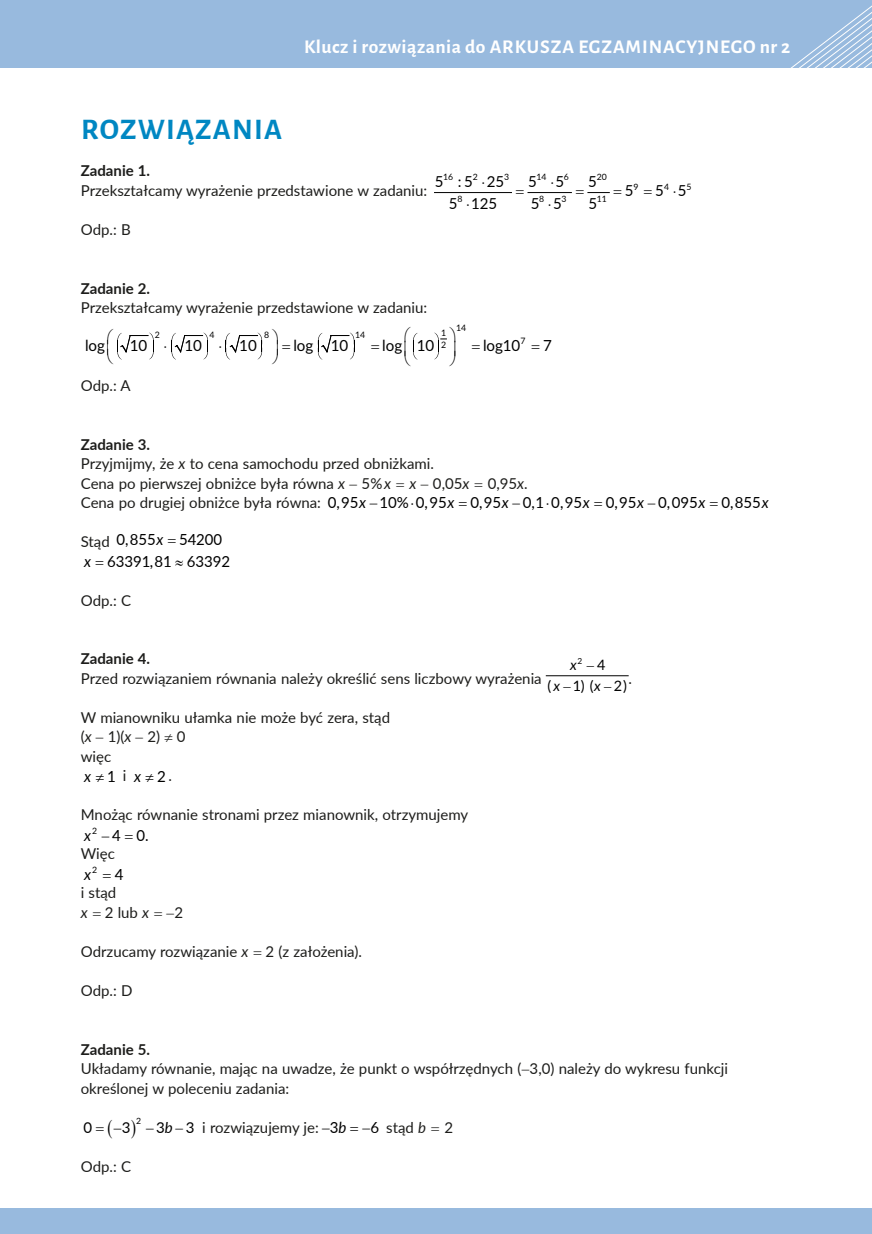
<style>
.page{position:relative;width:872px;height:1234px;background:#fff}
.page>*{position:absolute;margin:0;border:0;box-sizing:border-box;transform-origin:0 0}
.t1{font:700 30px "Alegreya Sans";letter-spacing:.04em;color:#0087c2}
.t2{font:700 19.5px "Alegreya Sans";letter-spacing:.03em;color:#fff}
.t3{font:15.3px "Lato";color:#000}
.t4{font:italic 15.3px "Lato";color:#000}
.t5{font:15.15px "Lato";color:#000}
.t6{font:15px/19.5px "Lato";color:#1d1d1b}
.t7{font:700 15px "Lato";color:#1d1d1b}
.t8{font:15px "Lato";color:#000}
.t9{font:14.25px "Lato";color:#000}
.t10{font:italic 14.25px "Lato";color:#000}
.t11{font:8.85px "Lato";color:#000}
.t12{font:8.7px "Lato";letter-spacing:-.005em;color:#000}
.t13{font:8.25px "Lato";color:#000}
.s1{font-weight:700}
.s2{font-style:italic}
.s3{font-size:15.3px;color:#000}
.s4{font-style:italic;font-size:15.3px;color:#000}
.s5{color:#000}
.s6{font-style:normal}
.s7{font-style:normal;font-size:15px;color:#1d1d1b}
</style>
<div class="page">
<div style="left:0;top:1208px;width:872px;height:25px;background:#98bade"></div>
<div style="left:0;top:0;width:872px;height:68px;background:#98bade"></div>
<svg style="left:790px;top:5px;width:82px;height:63px"></svg>
<hr style="left:434px;top:192px;width:77px;height:1px;background:#000">
<hr style="left:528px;top:192px;width:43px;height:1px;background:#000">
<svg style="left:318px;top:332px;width:37px;height:27px"></svg>
<hr style="left:546px;top:675px;width:82px;height:1px;background:#000">
<svg style="left:587px;top:192px;width:23px;height:2px"></svg>
<svg style="left:171px;top:332px;width:37px;height:27px"></svg>
<svg style="left:225px;top:332px;width:37px;height:27px"></svg>
<svg style="left:117px;top:332px;width:37px;height:28px"></svg>
<svg style="left:413px;top:333px;width:4px;height:27px"></svg>
<svg style="left:434px;top:332px;width:13px;height:28px"></svg>
<h2 class="t2" style="left:304px;top:32px;width:488px">Klucz i rozwiązania do ARKUSZA EGZAMINACYJNEGO nr 2</h2>
<h1 class="t1" style="left:81px;top:107px;width:203px">ROZWIĄZANIA</h1>
<p class="t7" style="left:81px;top:160px;width:71px">Zadanie 1.</p>
<p class="t6" style="left:81px;top:180px;width:348px">Przekształcamy wyrażenie przedstawione w zadaniu:</p>
<p class="t6" style="left:81px;top:219px;width:51px">Odp.: B</p>
<p class="t12" style="left:443px;top:170px;width:12px">16</p>
<p class="t12" style="left:473px;top:170px;width:7px">2</p>
<p class="t12" style="left:504px;top:170px;width:7px">3</p>
<p class="t12" style="left:536px;top:170px;width:12px">14</p>
<p class="t12" style="left:564px;top:170px;width:7px">6</p>
<p class="t12" style="left:596px;top:170px;width:12px">20</p>
<p class="t5" style="left:435px;top:170px;width:71px">5 :5 25</p>
<p class="t5" style="left:528px;top:170px;width:37px">5 5</p>
<p class="t5" style="left:588px;top:170px;width:10px">5</p>
<p class="t12" style="left:457px;top:192px;width:7px">8</p>
<p class="t12" style="left:539px;top:192px;width:7px">8</p>
<p class="t12" style="left:561px;top:192px;width:7px">3</p>
<p class="t12" style="left:596px;top:192px;width:12px">11</p>
<p class="t5" style="left:449px;top:192px;width:50px">5 125</p>
<p class="t5" style="left:530px;top:192px;width:33px">5 5</p>
<p class="t5" style="left:588px;top:192px;width:10px">5</p>
<p class="t7" style="left:81px;top:277px;width:71px">Zadanie 2.</p>
<p class="t6" style="left:81px;top:297px;width:348px">Przekształcamy wyrażenie przedstawione w zadaniu:</p>
<p class="t11" style="left:456px;top:321px;width:12px">14</p>
<p class="t11" style="left:155px;top:328px;width:7px">2</p>
<p class="t11" style="left:209px;top:328px;width:7px">4</p>
<p class="t11" style="left:264px;top:328px;width:7px">8</p>
<p class="t11" style="left:355px;top:328px;width:12px">14</p>
<p class="t11" style="left:441px;top:326px;width:7px">1</p>
<p class="t11" style="left:520px;top:334px;width:7px">7</p>
<p class="t3" style="left:85px;top:334px;width:21px">log</p>
<p class="t3" style="left:130px;top:334px;width:19px">10</p>
<p class="t3" style="left:184px;top:334px;width:19px">10</p>
<p class="t3" style="left:239px;top:334px;width:19px">10</p>
<p class="t3" style="left:293px;top:334px;width:56px">log 10</p>
<p class="t3" style="left:382px;top:334px;width:54px">log 10</p>
<p class="t3" style="left:483px;top:334px;width:39px">log10</p>
<p class="t3" style="left:543px;top:334px;width:10px">7</p>
<p class="t6" style="left:81px;top:375px;width:51px">Odp.: A</p>
<p class="t11" style="left:441px;top:338px;width:7px">2</p>
<p class="t12" style="left:633px;top:180px;width:7px">9</p>
<p class="t12" style="left:664px;top:180px;width:7px">4</p>
<p class="t12" style="left:686px;top:180px;width:7px">5</p>
<p class="t5" style="left:625px;top:180px;width:10px">5</p>
<p class="t5" style="left:655px;top:180px;width:33px">5 5</p>
<p class="t6" style="left:81px;top:433px;width:448px"><span class="s1">Zadanie 3.<br></span>Przyjmijmy, że <span class="s2">x</span> to cena samochodu przed obniżkami.<br>Cena po pierwszej obniżce była równa <span class="s2">x</span> − 5%<span class="s2">x x</span> − 0,05<span class="s2">x</span> 0,95<span class="s2">x</span>.<br>Cena po drugiej obniżce była równa: <span class="s3">0,95</span><span class="s4">x</span> <span class="s5">−</span> <span class="s3">10% 0,95</span><span class="s4">x</span></p>
<p class="t3" style="left:470px;top:492px;width:121px">0,95<span class="s2">x</span> −0,1 0,95<span class="s2">x</span></p>
<p class="t3" style="left:606px;top:492px;width:101px">0,95<span class="s2">x</span> − 0,095<span class="s2">x</span></p>
<p class="t3" style="left:721px;top:492px;width:49px">0,855<span class="s2">x</span></p>
<p class="t3" style="left:81px;top:528px;width:84px"><sub>Stąd</sub> 0,855<span class="s2">x</span></p>
<p class="t3" style="left:179px;top:528px;width:45px">54200</p>
<p class="t4" style="left:84px;top:550px;width:8px">x</p>
<p class="t3" style="left:107px;top:550px;width:125px">63391,81 63392</p>
<p class="t6" style="left:81px;top:589px;width:52px">Odp.: C</p>
<p class="t7" style="left:81px;top:647px;width:71px">Zadanie 4.</p>
<p class="t6" style="left:81px;top:667px;width:462px">Przed rozwiązaniem równania należy określić sens liczbowy wyrażenia</p>
<p class="t13" style="left:577px;top:654px;width:6px">2</p>
<p class="t9" style="left:597px;top:654px;width:10px">4</p>
<p class="t9" style="left:572px;top:675px;width:30px">1) (<span class="s2">x</span></p>
<p class="t9" style="left:614px;top:675px;width:14px">2)</p>
<p class="t10" style="left:570px;top:654px;width:8px">x</p>
<p class="t9" style="left:547px;top:675px;width:14px">(<span class="s2">x</span></p>
<p class="t6" style="left:628px;top:667px;width:5px">.</p>
<p class="t6" style="left:81px;top:706px;width:311px">W mianowniku ułamka nie może być zera, stąd (<span class="s2">x</span> − 1)(<span class="s2">x</span> − 2) ≠ 0<br>więc</p>
<p class="t4" style="left:84px;top:764px;width:89px">x≠<span class="s6">1</span> <span class="s7">i</span> x≠<span class="s6">2</span><span class="s7">.</span></p>
<p class="t6" style="left:81px;top:804px;width:389px">Mnożąc równanie stronami przez mianownik, otrzymujemy</p>
<p class="t11" style="left:92px;top:824px;width:7px">2</p>
<p class="t3" style="left:84px;top:824px;width:66px"><span class="s2">x</span> −4 0.</p>
<p class="t6" style="left:81px;top:843px;width:36px">Więc</p>
<p class="t11" style="left:92px;top:863px;width:7px">2</p>
<p class="t4" style="left:84px;top:863px;width:9px">x</p>
<p class="t3" style="left:115px;top:863px;width:10px">4</p>
<p class="t6" style="left:81px;top:882px;width:104px">i stąd<br><span class="s2">x</span> 2 lub <span class="s2">x</span> −2</p>
<p class="t6" style="left:81px;top:940px;width:283px">Odrzucamy rozwiązanie <span class="s2">x</span> 2 (z założenia).</p>
<p class="t6" style="left:81px;top:979px;width:53px">Odp.: D</p>
<p class="t7" style="left:81px;top:1037px;width:71px">Zadanie 5.</p>
<p class="t6" style="left:81px;top:1057px;width:649px">Układamy równanie, mając na uwadze, że punkt o współrzędnych ( 3,0) należy do wykresu funkcji określonej w poleceniu zadania:</p>
<p class="t12" style="left:136px;top:1114px;width:7px">2</p>
<p class="t8" style="left:83px;top:1116px;width:10px">0</p>
<p class="t8" style="left:114px;top:1116px;width:18px">−3</p>
<p class="t8" style="left:146px;top:1116px;width:50px">−3<span class="s2">b</span>−3</p>
<p class="t6" style="left:202px;top:1116px;width:146px">i rozwiązujemy je: <span class="s5">−</span><span class="s3">3</span><span class="s4">b</span></p>
<p class="t3" style="left:362px;top:1115px;width:18px">−6</p>
<p class="t6" style="left:386px;top:1116px;width:68px">stąd <span class="s2">b</span> 2</p>
<p class="t6" style="left:81px;top:1155px;width:52px">Odp.: C</p>
</div>
